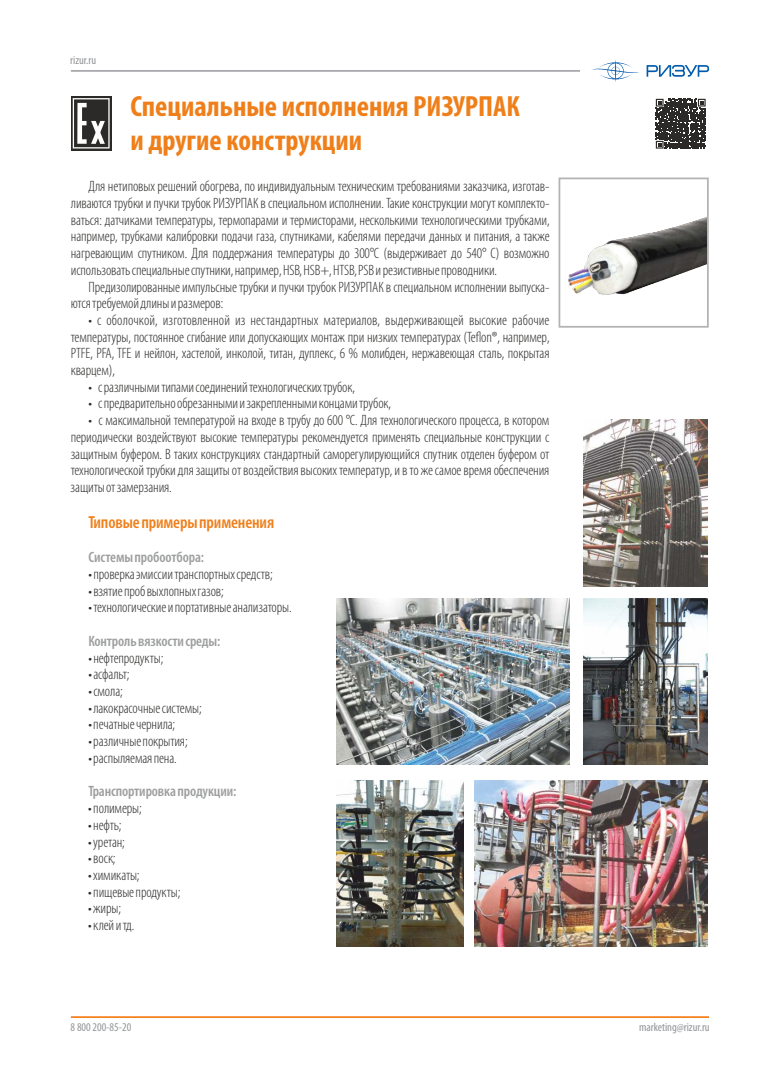
<style>
.page{position:relative;width:780px;height:1088px;background:#fff}
.page>*{position:absolute;margin:0;border:0;box-sizing:border-box;transform-origin:0 0}
.t1{font:700 condensed 29.25px/33.2px "Myriad Pro";color:#ef7f1a}
.t2{font:600 condensed 17.5px "Myriad Pro";letter-spacing:-.01em;color:#ef7f1a}
.t3{font:300 condensed 15px/16.8px "Myriad Pro";letter-spacing:-.01em;color:#2b2a29;text-align:justify}
.t4{font:600 condensed 15px "Myriad Pro";letter-spacing:-.01em;color:#9d9e9e}
.t5{font:condensed 11.88px "Myriad Pro";color:#939598}
</style>
<div class="page">
<svg style="left:71px;top:96px;width:40px;height:55px"></svg>
<svg style="left:73px;top:98px;width:37px;height:50px"></svg>
<img style="left:568px;top:217px;width:137px;height:77px">
<div style="left:558px;top:177px;width:150px;height:151px;border:2px solid #b2b3b3"></div>
<svg style="left:656px;top:98px;width:50px;height:49px"></svg>
<svg style="left:655px;top:99px;width:50px;height:50px;background:#4b4a49"></svg>
<img style="left:337px;top:598px;width:232px;height:166px">
<img style="left:475px;top:781px;width:232px;height:165px">
<img style="left:337px;top:781px;width:126px;height:165px">
<img style="left:583px;top:598px;width:124px;height:166px">
<img style="left:583px;top:419px;width:124px;height:167px">
<hr style="left:71px;top:70px;width:509px;height:2px;background:#a8a9ad">
<svg style="left:591px;top:60px;width:118px;height:22px"></svg>
<hr style="left:71px;top:1016px;width:638px;height:2px;background:#f58220">
<p class="t5" style="left:70px;top:55px;width:27px">rizur.ru</p>
<h1 class="t1" style="left:130px;top:92px;width:391px">Специальные исполнения РИЗУРПАК и другие конструкции</h1>
<p class="t3" style="left:71px;top:179px;width:480px;text-indent:18px">Для нетиповых решений обогрева, по индивидуальным техническим требованиями заказчика, изготав&shy;ливаются трубки и пучки трубок РИЗУРПАК в специальном исполнении. Такие конструкции могут комплекто&shy;ваться: датчиками температуры, термопарами и термисторами, несколькими технологическими трубками, например, трубками калибровки подачи газа, спутниками, кабелями передачи данных и питания, а также нагревающим спутником. Для поддержания температуры до 300°С (выдерживает до 540° С) возможно использовать специальные спутники, например, HSB, HSB+, HTSB, PSB и резистивные проводники.</p>
<p class="t3" style="left:71px;top:279px;width:480px;text-indent:18px">Предизолированные импульсные трубки и пучки трубок РИЗУРПАК в специальном исполнении выпуска&shy;ются требуемой длины и размеров:</p>
<p class="t3" style="left:71px;top:313px;width:480px;text-indent:18px">• с оболочкой, изготовленной из нестандартных материалов, выдерживающей высокие рабочие температуры, постоянное сгибание или допускающих монтаж при низких температурах (Teflon®, например, PTFE, PFA, TFE и нейлон, хастелой, инколой, титан, дуплекс, 6 % молибден, нержавеющая сталь, покрытая кварцем),</p>
<p class="t3" style="left:88px;top:380px;width:268px">• с различными типами соединений технологических трубок,</p>
<p class="t3" style="left:88px;top:396px;width:304px">• с предварительно обрезанными и закрепленными концами трубок,</p>
<p class="t3" style="left:71px;top:413px;width:480px;text-indent:18px">• с максимальной температурой на входе в трубу до 600 °С. Для технологического процесса, в котором периодически воздействуют высокие температуры рекомендуется применять специальные конструкции с защитным буфером. В таких конструкциях стандартный саморегулирующийся спутник отделен буфером от технологической трубки для защиты от воздействия высоких температур, и в то же самое время обеспечения защиты от замерзания.</p>
<p class="t2" style="left:88px;top:515px;width:187px">Типовые примеры применения</p>
<p class="t4" style="left:88px;top:551px;width:117px">Системы пробоотбора:</p>
<p class="t3" style="left:88px;top:567px;width:186px">• проверка эмиссии транспортных средств;</p>
<p class="t3" style="left:88px;top:583px;width:137px">• взятие проб выхлопных газов;</p>
<p class="t3" style="left:88px;top:600px;width:205px">• технологические и портативные анализаторы.</p>
<p class="t4" style="left:88px;top:635px;width:134px">Контроль вязкости среды:</p>
<p class="t3" style="left:88px;top:650px;width:76px">• нефтепродукты;</p>
<p class="t3" style="left:88px;top:667px;width:43px">• асфальт;</p>
<p class="t3" style="left:88px;top:684px;width:36px">• смола;</p>
<p class="t3" style="left:88px;top:700px;width:115px">• лакокрасочные системы;</p>
<p class="t3" style="left:88px;top:717px;width:88px">• печатные чернила;</p>
<p class="t3" style="left:88px;top:734px;width:101px">• различные покрытия;</p>
<p class="t3" style="left:88px;top:751px;width:90px">• распыляемая пена.</p>
<p class="t4" style="left:88px;top:785px;width:149px">Транспортировка продукции:</p>
<p class="t3" style="left:88px;top:801px;width:55px">• полимеры;</p>
<p class="t3" style="left:88px;top:818px;width:35px">• нефть;</p>
<p class="t3" style="left:88px;top:834px;width:38px">• уретан;</p>
<p class="t3" style="left:88px;top:851px;width:29px">• воск;</p>
<p class="t3" style="left:88px;top:868px;width:53px">• химикаты;</p>
<p class="t3" style="left:88px;top:884px;width:93px">• пищевые продукты;</p>
<p class="t3" style="left:88px;top:901px;width:34px">• жиры;</p>
<p class="t3" style="left:88px;top:918px;width:47px">• клей и тд.</p>
<p class="t5" style="left:71px;top:1022px;width:62px">8 800 200-85-20</p>
<p class="t5" style="left:639px;top:1022px;width:72px">marketing@rizur.ru</p>
</div>
